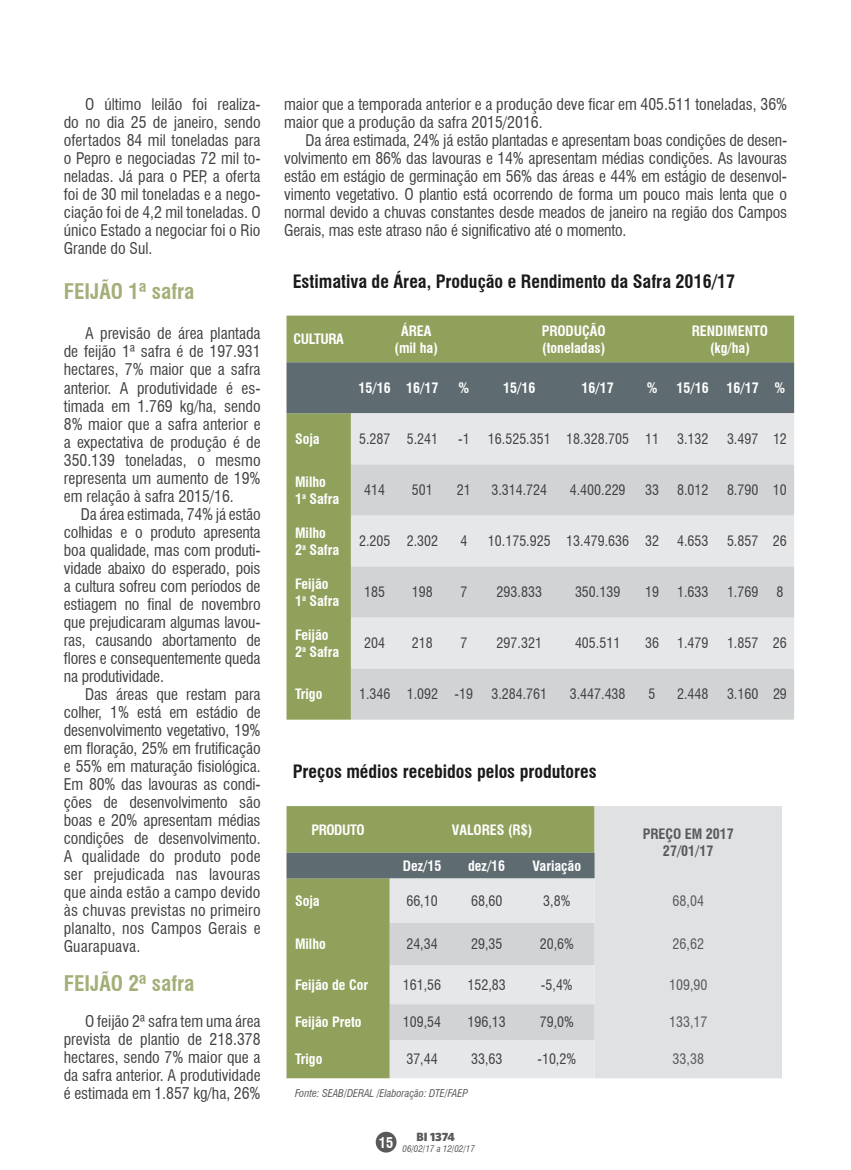
<style>
.page{position:relative;width:851px;height:1170px;background:#fff}
.page>*{position:absolute;margin:0;border:0;box-sizing:border-box;transform-origin:0 0}
.t1{font:700 condensed 21px "Swiss 721 BT";color:#a3af78}
.t2{font:700 condensed 18px "Swiss 721 BT";color:#1a1a1a}
.t3{font:condensed 15.75px/18px "Swiss 721 BT";color:#414042;text-align:justify}
.t4{font:700 condensed 14.4px "Swiss 721 BT";color:#fff}
.t5{font:condensed 13.95px "Swiss 721 BT";color:#414042}
.t6{font:700 condensed 13.95px/16.8px "Swiss 721 BT";color:#fff}
.t7{font:condensed 13.95px "Swiss 721 BT";color:#58595b}
.t8{font:700 condensed 13.95px/16.8px "Swiss 721 BT";color:#58595b;text-align:center}
.t9{font:700 condensed 13.95px "Swiss 721 BT";letter-spacing:-.025em;color:#fff}
.t10{font:900 12px "Whitney HTF";letter-spacing:-.005em;color:#58595b}
.t11{font:italic condensed 10.5px "Swiss 721 BT";color:#58595b}
.t12{font:italic condensed 9px "Swiss 721 BT";color:#58595b}
</style>
<div class="page">
<div style="left:375px;top:1131px;width:21px;height:21px;background:#58595b;border-radius:50%"></div>
<div style="left:286px;top:315px;width:508px;height:404px;background:#90a15c"></div>
<div style="left:286px;top:362px;width:508px;height:51px;background:#5e6b70"></div>
<div style="left:351px;top:413px;width:443px;height:51px;background:#e6e7e8"></div>
<svg style="left:351px;top:464px;width:443px;height:255px;background:#d9dbdc"></svg>
<div style="left:286px;top:806px;width:308px;height:272px;background:#90a15c"></div>
<div style="left:594px;top:806px;width:188px;height:272px;background:#dfe1e2"></div>
<div style="left:286px;top:852px;width:308px;height:26px;background:#5e6b70"></div>
<div style="left:389px;top:878px;width:205px;height:200px;background:#e6e7e8"></div>
<svg style="left:389px;top:922px;width:205px;height:117px;background:#d7d9d9"></svg>
<p class="t3" style="left:64px;top:95px;width:198px;text-indent:21px">O último leilão foi realiza&shy;do no dia 25 de janeiro, sendo ofertados 84 mil toneladas para o Pepro e negociadas 72 mil to&shy;neladas. Já para o PEP, a oferta foi de 30 mil toneladas e a nego&shy;ciação foi de 4,2 mil toneladas. O único Estado a negociar foi o Rio Grande do Sul.</p>
<h1 class="t1" style="left:64px;top:279px;width:132px">FEIJÃO 1ª safra</h1>
<p class="t3" style="left:64px;top:325px;width:198px;text-indent:21px">A previsão de área plantada de feijão 1ª safra é de 197.931 hectares, 7% maior que a safra anterior. A produtividade é es&shy;timada em 1.769 kg/ha, sendo 8% maior que a safra anterior e a expectativa de produção é de 350.139 toneladas, o mesmo representa um aumento de 19% em relação à safra 2015/16.</p>
<p class="t3" style="left:64px;top:505px;width:198px;text-indent:17px">Da área estimada, 74% já estão colhidas e o produto apresenta boa qualidade, mas com produti&shy;vidade abaixo do esperado, pois a cultura sofreu com períodos de estiagem no final de novembro que prejudicaram algumas lavou&shy;ras, causando abortamento de flores e consequentemente queda na produtividade.</p>
<p class="t3" style="left:64px;top:685px;width:198px;text-indent:21px">Das áreas que restam para colher, 1% está em estádio de desenvolvimento vegetativo, 19% em floração, 25% em frutificação e 55% em maturação fisiológica.<br>Em 80% das lavouras as condi&shy;ções de desenvolvimento são boas e 20% apresentam médias condições de desenvolvimento.<br>A qualidade do produto pode ser prejudicada nas lavouras que ainda estão a campo devido às chuvas previstas no primeiro planalto, nos Campos Gerais e Guarapuava.</p>
<h1 class="t1" style="left:64px;top:970px;width:132px">FEIJÃO 2ª safra</h1>
<p class="t3" style="left:64px;top:1012px;width:198px;text-indent:21px">O feijão 2ª safra tem uma área prevista de plantio de 218.378 hectares, sendo 7% maior que a da safra anterior. A produtividade é estimada em 1.857 kg/ha, 26%</p>
<p class="t3" style="left:284px;top:95px;width:504px">maior que a temporada anterior e a produção deve ficar em 405.511 toneladas, 36% maior que a produção da safra 2015/2016.</p>
<p class="t3" style="left:284px;top:131px;width:504px;text-indent:21px">Da área estimada, 24% já estão plantadas e apresentam boas condições de desen&shy;volvimento em 86% das lavouras e 14% apresentam médias condições. As lavouras estão em estágio de germinação em 56% das áreas e 44% em estágio de desenvol&shy;vimento vegetativo. O plantio está ocorrendo de forma um pouco mais lenta que o normal devido a chuvas constantes desde meados de janeiro na região dos Campos Gerais, mas este atraso não é significativo até o momento.</p>
<p class="t2" style="left:293px;top:270px;width:444px">Estimativa de Área, Produção e Rendimento da Safra 2016/17</p>
<p class="t9" style="left:293px;top:331px;width:52px">CULTURA</p>
<p class="t6" style="left:394px;top:322px;width:45px;text-align:center">ÁREA (mil ha)</p>
<p class="t6" style="left:541px;top:322px;width:66px">PRODUÇÃO (toneladas)</p>
<p class="t6" style="left:691px;top:322px;width:78px;text-align:center">RENDIMENTO (kg/ha)</p>
<p class="t6" style="left:358px;top:379px;width:81px">15/16 16/17</p>
<p class="t6" style="left:458px;top:379px;width:12px">%</p>
<p class="t6" style="left:503px;top:379px;width:34px">15/16</p>
<p class="t6" style="left:581px;top:379px;width:34px">16/17</p>
<p class="t6" style="left:646px;top:379px;width:12px">%</p>
<p class="t6" style="left:676px;top:379px;width:34px">15/16</p>
<p class="t6" style="left:726px;top:379px;width:60px">16/17 %</p>
<p class="t6" style="left:295px;top:430px;width:26px">Soja</p>
<p class="t5" style="left:359px;top:430px;width:81px">5.287 5.241</p>
<p class="t5" style="left:458px;top:430px;width:13px">-1</p>
<p class="t5" style="left:488px;top:430px;width:173px">16.525.351 18.328.705 11</p>
<p class="t5" style="left:677px;top:430px;width:33px">3.132</p>
<p class="t5" style="left:727px;top:430px;width:61px">3.497 12</p>
<p class="t6" style="left:295px;top:473px;width:46px">Milho<br>1<sup>a</sup> Safra</p>
<p class="t5" style="left:364px;top:482px;width:22px">414</p>
<p class="t5" style="left:412px;top:482px;width:22px">501</p>
<p class="t5" style="left:457px;top:482px;width:15px">21</p>
<p class="t5" style="left:491px;top:482px;width:57px">3.314.724</p>
<p class="t5" style="left:569px;top:482px;width:57px">4.400.229</p>
<p class="t5" style="left:645px;top:482px;width:15px">33</p>
<p class="t5" style="left:677px;top:482px;width:33px">8.012</p>
<p class="t5" style="left:726px;top:482px;width:61px">8.790 10</p>
<p class="t6" style="left:295px;top:524px;width:46px">Milho<br>2<sup>a</sup> Safra</p>
<p class="t5" style="left:359px;top:533px;width:81px">2.205 2.302</p>
<p class="t5" style="left:460px;top:533px;width:8px">4</p>
<p class="t5" style="left:488px;top:533px;width:173px">10.175.925 13.479.636 32</p>
<p class="t5" style="left:677px;top:533px;width:33px">4.653</p>
<p class="t5" style="left:726px;top:533px;width:61px">5.857 26</p>
<p class="t6" style="left:295px;top:575px;width:46px">Feijão<br>1<sup>a</sup> Safra</p>
<p class="t5" style="left:364px;top:584px;width:22px">185</p>
<p class="t5" style="left:412px;top:584px;width:22px">198</p>
<p class="t5" style="left:460px;top:584px;width:8px">7</p>
<p class="t5" style="left:496px;top:584px;width:47px">293.833</p>
<p class="t5" style="left:575px;top:584px;width:47px">350.139</p>
<p class="t5" style="left:645px;top:584px;width:15px">19</p>
<p class="t5" style="left:677px;top:584px;width:33px">1.633</p>
<p class="t5" style="left:726px;top:584px;width:33px">1.769</p>
<p class="t5" style="left:776px;top:584px;width:8px">8</p>
<p class="t6" style="left:295px;top:626px;width:46px">Feijão<br>2<sup>a</sup> Safra</p>
<p class="t5" style="left:364px;top:635px;width:22px">204</p>
<p class="t5" style="left:412px;top:635px;width:22px">218</p>
<p class="t5" style="left:460px;top:635px;width:8px">7</p>
<p class="t5" style="left:496px;top:635px;width:47px">297.321</p>
<p class="t5" style="left:575px;top:635px;width:47px">405.511</p>
<p class="t5" style="left:645px;top:635px;width:15px">36</p>
<p class="t5" style="left:677px;top:635px;width:33px">1.479</p>
<p class="t5" style="left:726px;top:635px;width:61px">1.857 26</p>
<p class="t6" style="left:295px;top:686px;width:29px">Trigo</p>
<p class="t5" style="left:359px;top:686px;width:116px">1.346 1.092 -19</p>
<p class="t5" style="left:491px;top:686px;width:57px">3.284.761</p>
<p class="t5" style="left:569px;top:686px;width:57px">3.447.438</p>
<p class="t5" style="left:648px;top:686px;width:8px">5</p>
<p class="t5" style="left:677px;top:686px;width:33px">2.448</p>
<p class="t5" style="left:727px;top:686px;width:61px">3.160 29</p>
<p class="t2" style="left:293px;top:760px;width:305px">Preços médios recebidos pelos produtores</p>
<p class="t9" style="left:311px;top:821px;width:55px">PRODUTO</p>
<p class="t6" style="left:452px;top:821px;width:82px">VALORES (R$)</p>
<p class="t8" style="left:642px;top:825px;width:93px">PREÇO EM 2017<br>27/01/17</p>
<p class="t6" style="left:402px;top:857px;width:40px">Dez/15</p>
<p class="t6" style="left:468px;top:857px;width:39px">dez/16</p>
<p class="t6" style="left:532px;top:857px;width:50px">Variação</p>
<p class="t6" style="left:295px;top:892px;width:26px">Soja</p>
<p class="t5" style="left:406px;top:892px;width:33px">66,10</p>
<p class="t5" style="left:471px;top:892px;width:33px">68,60</p>
<p class="t5" style="left:543px;top:892px;width:29px">3,8%</p>
<p class="t7" style="left:672px;top:892px;width:33px">68,04</p>
<p class="t6" style="left:295px;top:935px;width:32px">Milho</p>
<p class="t5" style="left:406px;top:935px;width:33px">24,34</p>
<p class="t5" style="left:471px;top:935px;width:33px">29,35</p>
<p class="t5" style="left:539px;top:935px;width:36px">20,6%</p>
<p class="t7" style="left:672px;top:935px;width:33px">26,62</p>
<p class="t6" style="left:295px;top:976px;width:75px">Feijão de Cor</p>
<p class="t5" style="left:403px;top:976px;width:40px">161,56</p>
<p class="t5" style="left:467px;top:976px;width:40px">152,83</p>
<p class="t5" style="left:541px;top:976px;width:33px">-5,4%</p>
<p class="t7" style="left:669px;top:976px;width:40px">109,90</p>
<p class="t6" style="left:295px;top:1013px;width:68px">Feijão Preto</p>
<p class="t5" style="left:403px;top:1013px;width:40px">109,54</p>
<p class="t5" style="left:467px;top:1013px;width:40px">196,13</p>
<p class="t5" style="left:539px;top:1013px;width:36px">79,0%</p>
<p class="t7" style="left:669px;top:1013px;width:40px">133,17</p>
<p class="t6" style="left:295px;top:1050px;width:29px">Trigo</p>
<p class="t5" style="left:406px;top:1050px;width:33px">37,44</p>
<p class="t5" style="left:471px;top:1050px;width:33px">33,63</p>
<p class="t5" style="left:537px;top:1050px;width:40px">-10,2%</p>
<p class="t7" style="left:672px;top:1050px;width:33px">33,38</p>
<p class="t11" style="left:295px;top:1087px;width:174px">Fonte: SEAB/DERAL /Elaboração: DTE/FAEP</p>
<p class="t4" style="left:379px;top:1133px;width:16px">15</p>
<p class="t10" style="left:416px;top:1128px;width:40px">BI 1374</p>
<p class="t12" style="left:402px;top:1143px;width:74px">06/02/17 a 12/02/17</p>
</div>
